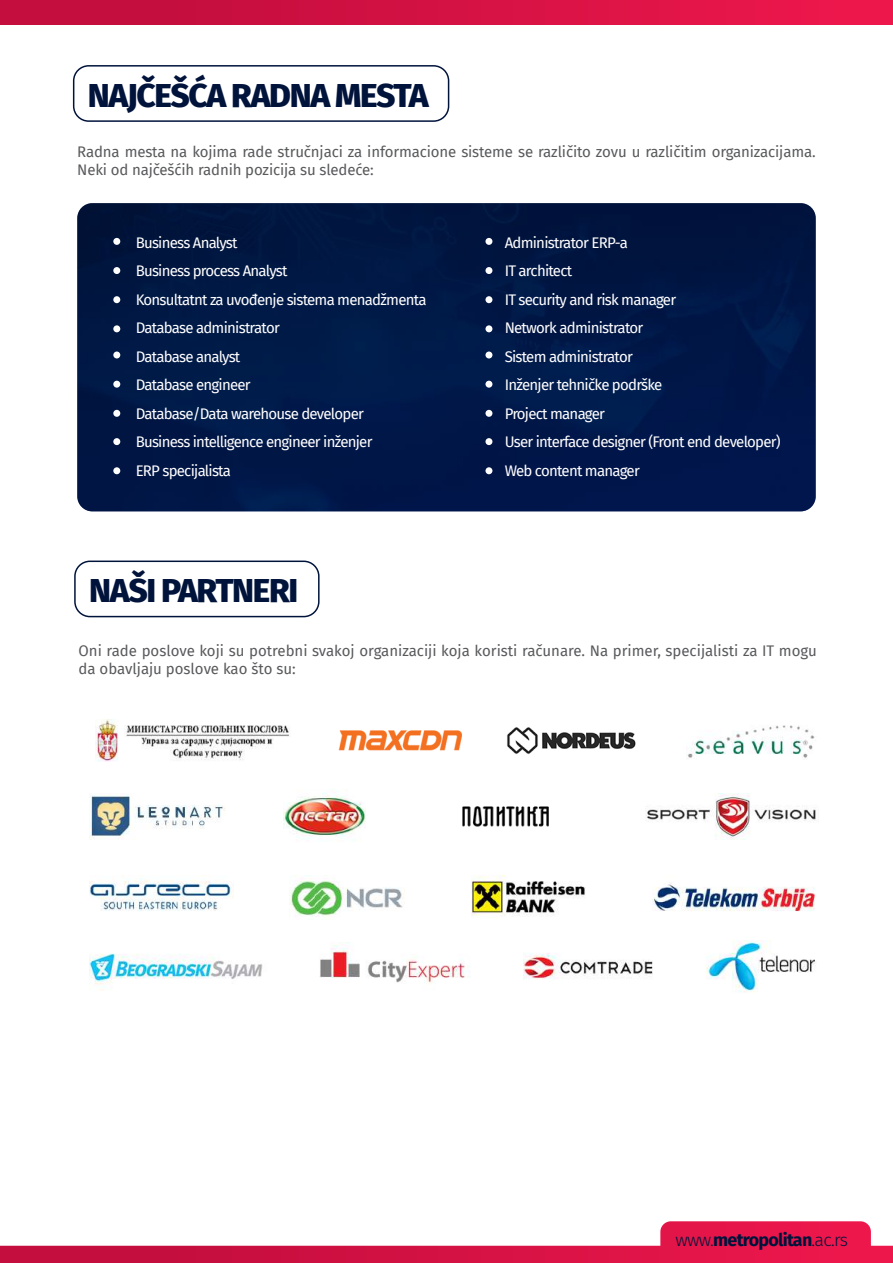
<style>
.page{position:relative;width:893px;height:1263px;background:#fff}
.page>*{position:absolute;margin:0;border:0;box-sizing:border-box;transform-origin:0 0}
.t1{font:800 33.45px "Fira Sans";letter-spacing:-.04em;color:#00133b}
.t2{font:700 17.85px "Fira Sans";letter-spacing:-.04em;color:#00133b}
.t3{font:15px/28.5px "Fira Sans";letter-spacing:-.05em;color:#fff}
.t4{font:15px/18px "Fira Sans";letter-spacing:-.01em;color:#58595b}
.s1{font-weight:300}
</style>
<div class="page">
<div style="left:77px;top:203px;width:739px;height:308px;background:#001647"></div>
<div style="left:73px;top:65px;width:376px;height:57px;border:2px solid #00133b;border-radius:15px"></div>
<div style="left:113px;top:238px;width:7px;height:7px;background:#fff;border-radius:50%"></div>
<div style="left:113px;top:267px;width:7px;height:7px;background:#fff;border-radius:50%"></div>
<div style="left:113px;top:296px;width:7px;height:7px;background:#fff;border-radius:50%"></div>
<div style="left:113px;top:325px;width:7px;height:7px;background:#fff;border-radius:50%"></div>
<div style="left:113px;top:351px;width:7px;height:7px;background:#fff;border-radius:50%"></div>
<div style="left:113px;top:381px;width:7px;height:7px;background:#fff;border-radius:50%"></div>
<div style="left:113px;top:410px;width:7px;height:7px;background:#fff;border-radius:50%"></div>
<div style="left:113px;top:438px;width:7px;height:7px;background:#fff;border-radius:50%"></div>
<div style="left:113px;top:467px;width:7px;height:7px;background:#fff;border-radius:50%"></div>
<div style="left:485px;top:238px;width:7px;height:7px;background:#fff;border-radius:50%"></div>
<div style="left:485px;top:267px;width:7px;height:7px;background:#fff;border-radius:50%"></div>
<div style="left:485px;top:296px;width:7px;height:7px;background:#fff;border-radius:50%"></div>
<div style="left:485px;top:325px;width:7px;height:7px;background:#fff;border-radius:50%"></div>
<div style="left:485px;top:351px;width:7px;height:7px;background:#fff;border-radius:50%"></div>
<div style="left:485px;top:381px;width:7px;height:7px;background:#fff;border-radius:50%"></div>
<div style="left:485px;top:410px;width:7px;height:7px;background:#fff;border-radius:50%"></div>
<div style="left:485px;top:438px;width:7px;height:7px;background:#fff;border-radius:50%"></div>
<div style="left:485px;top:467px;width:7px;height:7px;background:#fff;border-radius:50%"></div>
<div style="left:0;top:0;width:893px;height:24px;background:linear-gradient(to right,#bd0c3c,#ee174c)"></div>
<svg style="left:0;top:1221px;width:893px;height:42px"></svg>
<div style="left:74px;top:560px;width:246px;height:57px;border:2px solid #00133b;border-radius:15px"></div>
<img style="left:338px;top:730px;width:124px;height:21px">
<img style="left:507px;top:727px;width:129px;height:27px">
<img style="left:95px;top:720px;width:194px;height:41px">
<img style="left:89px;top:793px;width:137px;height:46px">
<img style="left:284px;top:791px;width:81px;height:50px">
<img style="left:462px;top:806px;width:87px;height:21px">
<img style="left:687px;top:725px;width:128px;height:34px">
<img style="left:646px;top:793px;width:171px;height:46px">
<img style="left:89px;top:878px;width:144px;height:33px">
<img style="left:289px;top:880px;width:114px;height:37px">
<img style="left:472px;top:876px;width:113px;height:40px">
<img style="left:653px;top:883px;width:162px;height:29px">
<img style="left:89px;top:953px;width:174px;height:38px">
<img style="left:320px;top:943px;width:150px;height:41px">
<img style="left:524px;top:953px;width:129px;height:27px">
<img style="left:706px;top:940px;width:110px;height:53px">
<h1 class="t1" style="left:88px;top:66px;width:342px">NAJČEŠĆA RADNA MESTA</h1>
<p class="t4" style="left:77px;top:143px;width:740px">Radna mesta na kojima rade stručnjaci za informacione sisteme se različito zovu u različitim organizacijama.<br>Neki od najčešćih radnih pozicija su sledeće:</p>
<p class="t3" style="left:136px;top:228px;width:292px">Business Analyst<br>Business process Analyst<br>Konsultatnt za uvođenje sistema menadžmenta<br>Database administrator<br>Database analyst<br>Database engineer<br>Database/Data warehouse developer<br>Business intelligence engineer inženjer<br>ERP specijalista</p>
<p class="t3" style="left:505px;top:228px;width:278px">Administrator ERP-a<br>IT architect<br>IT security and risk manager<br>Network administrator<br>Sistem administrator<br>Inženjer tehničke podrške<br>Project manager<br>User interface designer (Front end developer)<br>Web content manager</p>
<h1 class="t1" style="left:89px;top:562px;width:211px">NAŠI PARTNERI</h1>
<p class="t4" style="left:79px;top:642px;width:740px">Oni rade poslove koji su potrebni svakoj organizaciji koja koristi računare. Na primer, specijalisti za IT mogu da obavljaju poslove kao što su:</p>
<p class="t2" style="left:675px;top:1224px;width:174px"><span class="s1">www.</span>metropolitan<span class="s1">.ac.rs</span></p>
</div>
